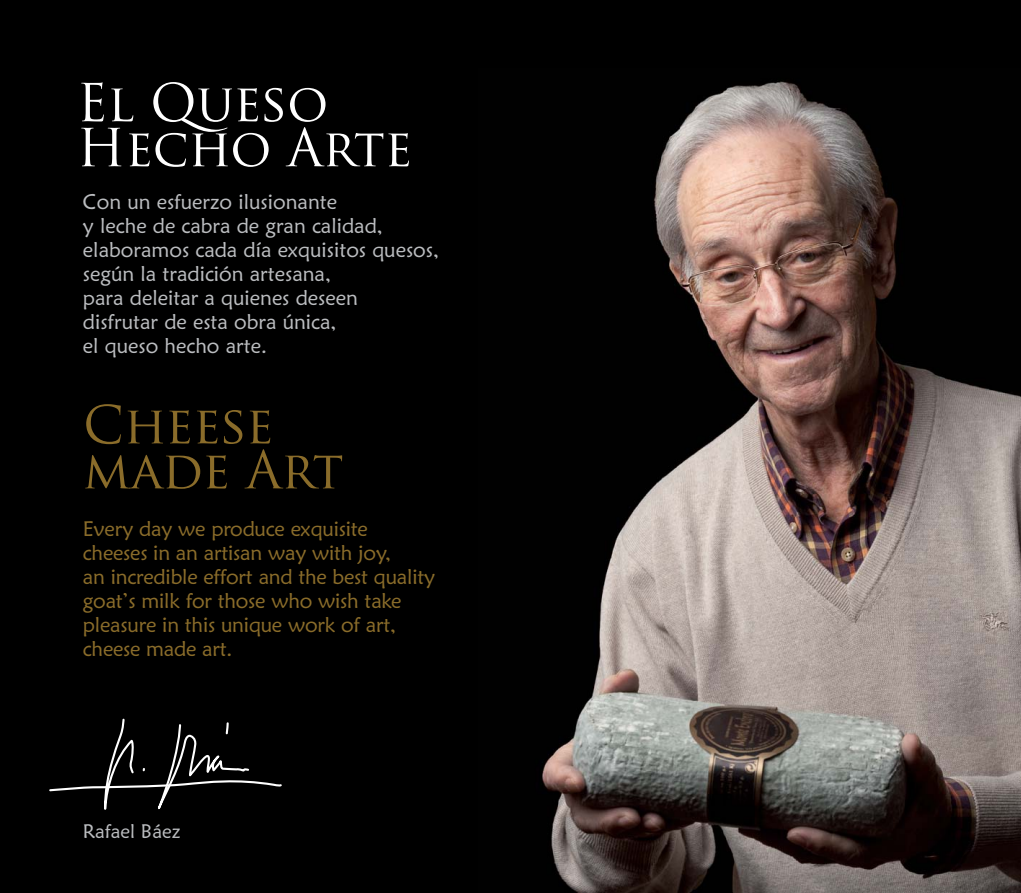
<style>
.page{position:relative;width:1021px;height:893px;background:#fff}
.page>*{position:absolute;margin:0;border:0;box-sizing:border-box;transform-origin:0 0}
.t1{font:51px/45px "Trajan Pro";letter-spacing:-.01em;color:#fff}
.t2{font:51px/45px "Trajan Pro";letter-spacing:-.01em;color:#8a6c2a}
.t3{font:21px/24px "Maiandra GD";color:#bbbdc0}
.t4{font:21px/24px "Maiandra GD";letter-spacing:-.01em;color:#8a6c2a}
.t5{font:19.5px "Maiandra GD";color:#bbbdc0}
</style>
<div class="page">
<div style="left:0;top:0;width:1020px;height:893px;background:#000"></div>
<img style="left:542px;top:81px;width:478px;height:812px">
<svg style="left:49px;top:718px;width:233px;height:92px"></svg>
<p class="t1" style="left:77px;top:81px;width:337px">El Queso<br>Hecho Arte</p>
<p class="t3" style="left:83px;top:192px;width:357px">Con un esfuerzo ilusionante<br>y leche de cabra de gran calidad, elaboramos cada día exquisitos quesos, según la tradición artesana,<br>para deleitar a quienes deseen<br>disfrutar de esta obra única,<br>el queso hecho arte.</p>
<p class="t2" style="left:83px;top:403px;width:262px">Cheese made Art</p>
<p class="t4" style="left:83px;top:518px;width:354px">Every day we produce exquisite cheeses in an artisan way with joy,<br>an incredible effort and the best quality goat’s milk for those who wish take pleasure in this unique work of art, cheese made art.</p>
<p class="t5" style="left:83px;top:824px;width:99px">Rafael Báez</p>
</div>
